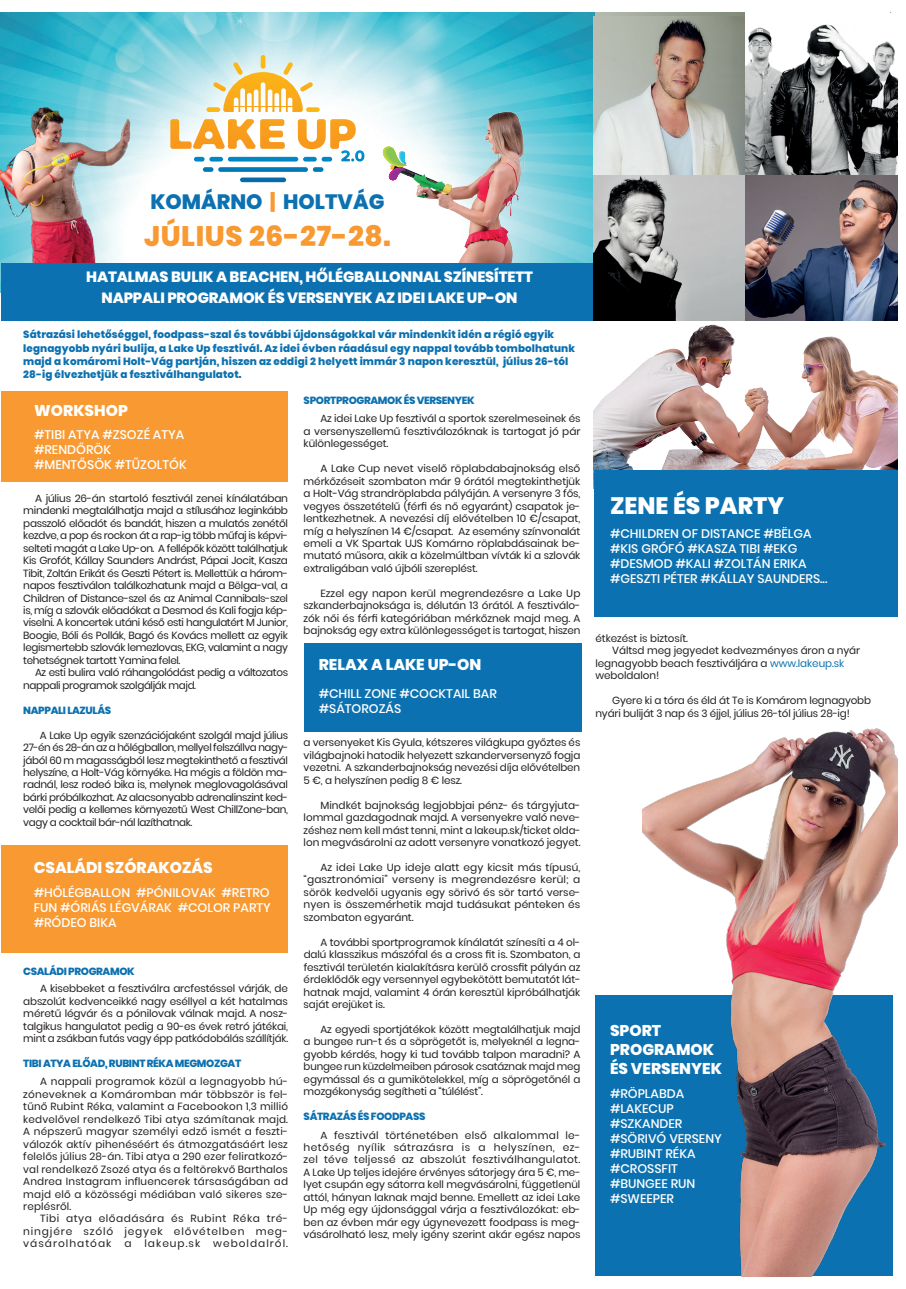
<style>
.page{position:relative;width:906px;height:1289px;background:#fff}
.page>*{position:absolute;margin:0;border:0;box-sizing:border-box;transform-origin:0 0}
.t1{font:800 28.2px "Poppins";letter-spacing:.02em;color:#f89931}
.t2{font:800 23.7px "Poppins";color:#fff}
.t3{font:800 20.7px "Poppins";color:#0c71b0}
.t4{font:800 15.6px/19.2px "Poppins";color:#fff}
.t5{font:800 14.85px/20.7px "Poppins";letter-spacing:-.01em;color:#fff;text-align:center}
.t6{font:500 12.45px/15px "Poppins";color:#fff}
.t7{font:10.35px/12.5px "Poppins";letter-spacing:-.01em;color:#231f20;text-align:justify}
.t8{font:800 10.35px/13.4px "Poppins";letter-spacing:.01em;color:#0c71b0}
.t9{font:800 10.35px "Poppins";letter-spacing:-.035em;color:#0c71b0}
.t10{font:10.35px/12.5px "Poppins";letter-spacing:-.035em;color:#231f20}
.s1{color:#f89931}
.s2{color:#0c71b0}
</style>
<div class="page">
<svg style="left:595px;top:13px;width:150px;height:2px"></svg>
<div style="left:595px;top:995px;width:298px;height:281px;background:#0c71b0"></div>
<img style="left:1px;top:13px;width:594px;height:250px">
<img style="left:352px;top:105px;width:203px;height:158px">
<img style="left:1px;top:104px;width:138px;height:159px">
<svg style="left:382px;top:146px;width:24px;height:35px"></svg>
<div style="left:1px;top:263px;width:592px;height:57px;background:#0c71b0"></div>
<hr style="left:261px;top:55px;width:4px;height:14px;background:#fcb914;border-radius:2px">
<div style="left:306px;top:107px;width:14px;height:5px;background:#fcb914;border-radius:2px"></div>
<div style="left:206px;top:107px;width:14px;height:5px;background:#fcb615;border-radius:2px"></div>
<svg style="left:213px;top:62px;width:100px;height:50px"></svg>
<div style="left:240px;top:177px;width:46px;height:5px;background:#046baa;border-radius:2px"></div>
<hr style="left:228px;top:157px;width:70px;height:4px;background:#0086c4;border-radius:2px">
<div style="left:218px;top:167px;width:90px;height:5px;background:#0078b7;border-radius:2px"></div>
<svg style="left:194px;top:157px;width:11px;height:4px"></svg>
<svg style="left:203px;top:167px;width:10px;height:5px"></svg>
<svg style="left:313px;top:167px;width:10px;height:5px"></svg>
<svg style="left:209px;top:157px;width:14px;height:4px"></svg>
<svg style="left:170px;top:119px;width:115px;height:30px"></svg>
<svg style="left:298px;top:119px;width:66px;height:42px"></svg>
<div style="left:1px;top:391px;width:286px;height:90px;background:#f89a31"></div>
<img style="left:593px;top:15px;width:304px;height:284px">
<img style="left:642px;top:728px;width:255px;height:548px">
<div style="left:1px;top:845px;width:287px;height:107px;background:#f89a31"></div>
<div style="left:304px;top:643px;width:277px;height:88px;background:#0c71b0"></div>
<img style="left:593px;top:299px;width:304px;height:189px">
<div style="left:594px;top:470px;width:303px;height:147px;background:#0c71b0"></div>
<h3 class="t3" style="left:150px;top:190px;width:235px">KOMÁRNO <span class="s1">|</span> HOLTVÁG</h3>
<h1 class="t1" style="left:144px;top:219px;width:248px">JÚLIUS 26-27-28.</h1>
<h3 class="t5" style="left:86px;top:267px;width:448px">HATALMAS BULIK A BEACHEN, HŐLÉGBALLONNAL SZÍNESÍTETT<br>NAPPALI PROGRAMOK ÉS VERSENYEK AZ IDEI LAKE UP-ON</h3>
<p class="t8" style="left:23px;top:328px;width:553px">Sátrazási lehetőséggel, foodpass-szal és további újdonságokkal vár mindenkit idén a régió egyik legnagyobb nyári bulija, a Lake Up fesztivál. Az idei évben ráadásul egy nappal tovább tombolhatunk majd a komáromi Holt-Vág partján, hiszen az eddigi 2 helyett immár 3 napon keresztül, július 26-tól 28-ig élvezhetjük a fesztiválhangulatot.</p>
<h3 class="t4" style="left:34px;top:400px;width:95px">WORKSHOP</h3>
<p class="t6" style="left:34px;top:427px;width:154px">#TIBI ATYA #ZSOZÉ ATYA #RENDŐRÖK #MENTŐSÖK #TŰZOLTÓK</p>
<p class="t7" style="left:23px;top:492px;width:266px;text-indent:12px">A július 26-án startoló fesztivál zenei kínálatában mindenki megtalálhatja majd a stílusához leginkább passzoló előadót és bandát, hiszen a mulatós zenétől kezdve, a pop és rockon át a rap-ig több műfaj is képvi&shy;selteti magát a Lake Up-on. A fellépők között találhatjuk Kis Grofót, Kállay Saunders Andrást, Pápai Jocit, Kasza Tibit, Zoltán Erikát és Geszti Pétert is. Mellettük a három&shy;napos fesztiválon találkozhatunk majd a Bëlga-val, a Children of Distance-szel és az Animal Cannibals-szel is, míg a szlovák előadókat a Desmod és Kali fogja kép&shy;viselni. A koncertek utáni késő esti hangulatért M Junior, Boogie, Bóli és Pollák, Bagó és Kovács mellett az egyik legismertebb szlovák lemezlovas, EKG, valamint a nagy tehetségnek tartott Yamina felel.</p>
<p class="t10" style="left:23px;top:666px;width:266px;text-indent:12px">Az esti bulira való ráhangolódást pedig a változatos nappali programok szolgálják majd.</p>
<p class="t9" style="left:23px;top:704px;width:89px">NAPPALI LAZULÁS</p>
<p class="t7" style="left:23px;top:728px;width:266px;text-indent:16px">A Lake Up egyik szenzációjaként szolgál majd július 27-én és 28-án az a hőlégballon, mellyel felszállva nagy&shy;jából 60 m magasságból lesz megtekinthető a fesztivál helyszíne, a Holt-Vág környéke. Ha mégis a földön ma&shy;radnál, lesz rodeó bika is, melynek meglovagolásával bárki próbálkozhat. Az alacsonyabb adrenalinszint ked&shy;velői pedig a kellemes környezetű West ChillZone-ban, vagy a cocktail bár-nál lazíthatnak.</p>
<h3 class="t4" style="left:34px;top:858px;width:181px">CSALÁDI SZÓRAKOZÁS</h3>
<p class="t6" style="left:34px;top:885px;width:239px;text-align:justify">#HŐLÉGBALLON #PÓNILOVAK #RETRO FUN #ÓRIÁS LÉGVÁRAK #COLOR PARTY #RÓDEO BIKA</p>
<p class="t9" style="left:23px;top:965px;width:113px">CSALÁDI PROGRAMOK</p>
<p class="t7" style="left:23px;top:982px;width:266px;text-indent:17px">A kisebbeket a fesztiválra arcfestéssel várják, de abszolút kedvenceikké nagy eséllyel a két hatalmas méretű légvár és a pónilovak válnak majd. A nosz&shy;talgikus hangulatot pedig a 90-es évek retró játékai, mint a zsákban futás vagy épp patkódobálás szállítják.</p>
<p class="t9" style="left:23px;top:1057px;width:219px">TIBI ATYA ELŐAD, RUBINT RÉKA MEGMOZGAT</p>
<p class="t7" style="left:23px;top:1075px;width:266px;text-indent:17px">A nappali programok közül a legnagyobb hú&shy;zóneveknek a Komáromban már többször is fel&shy;tűnő Rubint Réka, valamint a Facebookon 1,3 millió kedvelővel rendelkező Tibi atya számítanak majd.<br>A népszerű magyar személyi edző ismét a feszti&shy;válozók aktív pihenéséért és átmozgatásáért lesz felelős július 28-án. Tibi atya a 290 ezer feliratkozó&shy;val rendelkező Zsozé atya és a feltörekvő Barthalos Andrea Instagram influencerek társaságában ad majd elő a közösségi médiában való sikeres sze&shy;replésről.</p>
<p class="t7" style="left:23px;top:1212px;width:266px;text-indent:17px">Tibi atya előadására és Rubint Réka tré&shy;ningjére szóló jegyek elővételben meg&shy;vásárolhatóak a lakeup.sk weboldalról.</p>
<p class="t9" style="left:304px;top:394px;width:172px">SPORTPROGRAMOK ÉS VERSENYEK</p>
<p class="t7" style="left:304px;top:412px;width:278px;text-indent:17px">Az idei Lake Up fesztivál a sportok szerelmeseinek és a versenyszellemű fesztiválozóknak is tartogat jó pár különlegességet.</p>
<p class="t7" style="left:304px;top:462px;width:278px;text-indent:17px">A Lake Cup nevet viselő röplabdabajnokság első mérkőzéseit szombaton már 9 órától megtekinthetjük a Holt-Vág strandröplabda pályáján. A versenyre 3 fős, vegyes összetételű (férfi és nő egyaránt) csapatok je&shy;lentkezhetnek. A nevezési díj elővételben 10 €/csapat, míg a helyszínen 14 €/csapat. Az esemény színvonalát emeli a VK Spartak UJS Komárno röplabdásainak be&shy;mutató műsora, akik a közelmúltban vívták ki a szlovák extraligában való újbóli szereplést.</p>
<p class="t7" style="left:304px;top:587px;width:278px;text-indent:17px">Ezzel egy napon kerül megrendezésre a Lake Up szkanderbajnoksága is, délután 13 órától. A fesztiválo&shy;zók női és férfi kategóriában mérkőznek majd meg. A bajnokság egy extra különlegességet is tartogat, hiszen</p>
<h3 class="t4" style="left:319px;top:655px;width:164px">RELAX A LAKE UP-ON</h3>
<p class="t6" style="left:319px;top:686px;width:179px">#CHILL ZONE #COCKTAIL BAR #SÁTOROZÁS</p>
<p class="t7" style="left:304px;top:736px;width:278px">a versenyeket Kis Gyula, kétszeres világkupa győztes és világbajnoki hatodik helyezett szkanderversenyző fogja vezetni. A szkanderbajnokság nevezési díja elővételben 5 €, a helyszínen pedig 8 € lesz.</p>
<p class="t7" style="left:304px;top:798px;width:278px;text-indent:17px">Mindkét bajnokság legjobbjai pénz- és tárgyjuta&shy;lommal gazdagodnak majd. A versenyekre való neve&shy;zéshez nem kell mást tenni, mint a lakeup.sk/ticket olda&shy;lon megvásárolni az adott versenyre vonatkozó jegyet.</p>
<p class="t7" style="left:304px;top:861px;width:278px;text-indent:17px">Az idei Lake Up ideje alatt egy kicsit más típusú, “gasztronómiai” verseny is megrendezésre kerül; a sörök kedvelői ugyanis egy sörivó és sör tartó verse&shy;nyen is összemérhetik majd tudásukat pénteken és szombaton egyaránt.</p>
<p class="t7" style="left:304px;top:935px;width:278px;text-indent:17px">A további sportprogramok kínálatát színesíti a 4 ol&shy;dalú klasszikus mászófal és a cross fit is. Szombaton, a fesztivál területén kialakításra kerülő crossfit pályán az érdeklődők egy versennyel egybekötött bemutatót lát&shy;hatnak majd, valamint 4 órán keresztül kipróbálhatják saját erejüket is.</p>
<p class="t7" style="left:304px;top:1023px;width:278px;text-indent:17px">Az egyedi sportjátékok között megtalálhatjuk majd a bungee run-t és a söprögetőt is, melyeknél a legna&shy;gyobb kérdés, hogy ki tud tovább talpon maradni? A bungee run küzdelmeiben párosok csatáznak majd meg egymással és a gumikötelekkel, míg a söprögetőnél a mozgékonyság segítheti a “túlélést”.</p>
<p class="t9" style="left:304px;top:1110px;width:123px">SÁTRAZÁS ÉS FOODPASS</p>
<p class="t7" style="left:304px;top:1128px;width:278px;text-indent:17px">A fesztivál történetében első alkalommal le&shy;hetőség nyílik sátrazásra is a helyszínen, ez&shy;zel téve teljessé az abszolút fesztiválhangulatot.<br>A Lake Up teljes idejére érvényes sátorjegy ára 5 €, me&shy;lyet csupán egy sátorra kell megvásárolni, függetlenül attól, hányan laknak majd benne. Emellett az idei Lake Up még egy újdonsággal várja a fesztiválozókat: eb&shy;ben az évben már egy úgynevezett foodpass is meg&shy;vásárolható lesz, mely igény szerint akár egész napos</p>
<h2 class="t2" style="left:610px;top:492px;width:176px">ZENE ÉS PARTY</h2>
<p class="t6" style="left:610px;top:526px;width:219px">#CHILDREN OF DISTANCE #BËLGA #KIS GRÓFÓ #KASZA TIBI #EKG #DESMOD #KALI #ZOLTÁN ERIKA #GESZTI PÉTER #KÁLLAY SAUNDERS...</p>
<p class="t7" style="left:595px;top:632px;width:94px">étkezést is biztosít.</p>
<p class="t7" style="left:612px;top:644px;width:249px">Váltsd meg jegyedet kedvezményes áron a nyár</p>
<p class="t7" style="left:595px;top:657px;width:250px">legnagyobb beach fesztiváljára a <span class="s2">www.lakeup.sk</span></p>
<p class="t7" style="left:595px;top:669px;width:65px">weboldalon!</p>
<p class="t7" style="left:595px;top:694px;width:277px;text-indent:17px">Gyere ki a tóra és éld át Te is Komárom legnagyobb nyári buliját 3 nap és 3 éjjel, július 26-tól július 28-ig!</p>
<h3 class="t4" style="left:610px;top:1020px;width:113px">SPORT<br>PROGRAMOK<br>ÉS VERSENYEK</h3>
<p class="t6" style="left:610px;top:1086px;width:113px">#RÖPLABDA #LAKECUP #SZKANDER #SÖRIVÓ VERSENY #RUBINT RÉKA #CROSSFIT #BUNGEE RUN #SWEEPER</p>
</div>
